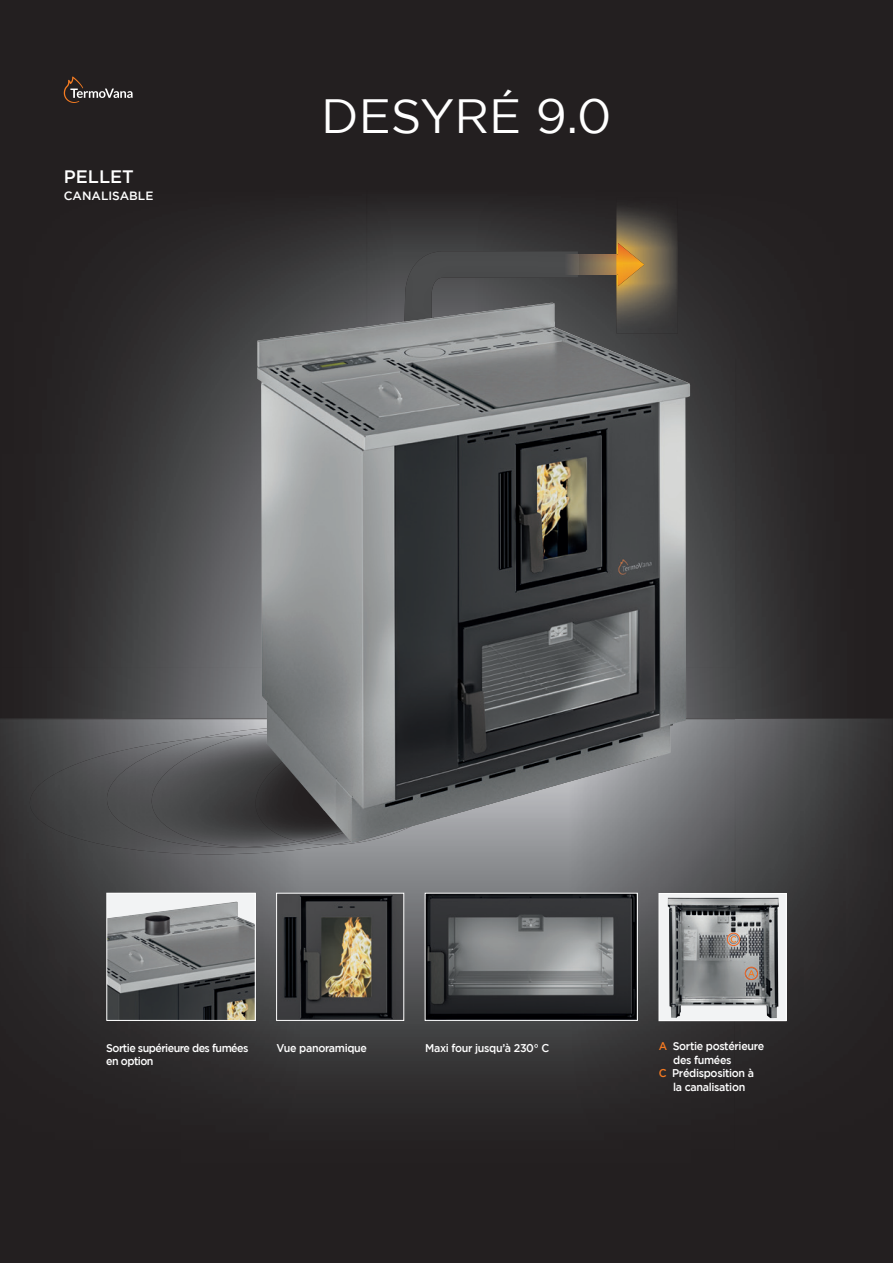
<style>
.page{position:relative;width:893px;height:1263px;background:#fff}
.page>*{position:absolute;margin:0;border:0;box-sizing:border-box;transform-origin:0 0}
.t1{font:48px "Gotham";color:#fff}
.t2{font:500 18px "Gotham";color:#fff}
.t3{font:500 12px "Gotham";color:#fff}
.t4{font:500 11.25px "Gotham";letter-spacing:-.03em;color:#fff;scale:.95 1}
.t5{font:500 11.25px/13.5px "Gotham";letter-spacing:-.05em;color:#fff;scale:.95 1}
.s1{color:#f47921}
</style>
<div class="page">
<img style="left:0;top:0;width:735px;height:667px">
<img style="left:735px;top:0;width:158px;height:718px">
<img style="left:0;top:667px;width:257px;height:51px">
<img style="left:673px;top:667px;width:63px;height:51px">
<svg style="left:736px;top:719px;width:157px;height:544px;background:#302d2e"></svg>
<img style="left:0;top:818px;width:736px;height:445px">
<img style="left:0;top:719px;width:104px;height:99px">
<img style="left:601px;top:768px;width:135px;height:50px">
<img style="left:104px;top:719px;width:153px;height:16px">
<img style="left:673px;top:719px;width:63px;height:49px">
<img style="left:0;top:718px;width:893px;height:1px">
<img style="left:550px;top:620px;width:123px;height:98px">
<img style="left:470px;top:718px;width:203px;height:55px">
<img style="left:457px;top:772px;width:144px;height:54px">
<img style="left:16px;top:738px;width:317px;height:116px">
<img style="left:298px;top:843px;width:6px;height:4px">
<img style="left:199px;top:728px;width:58px;height:7px">
<img style="left:94px;top:735px;width:46px;height:112px">
<img style="left:247px;top:730px;width:10px;height:5px">
<img style="left:140px;top:735px;width:158px;height:112px">
<img style="left:457px;top:759px;width:13px;height:27px">
<img style="left:354px;top:842px;width:58px;height:3px">
<img style="left:354px;top:841px;width:71px;height:1px">
<img style="left:304px;top:841px;width:50px;height:4px">
<img style="left:355px;top:759px;width:102px;height:82px">
<img style="left:298px;top:841px;width:48px;height:2px">
<img style="left:355px;top:830px;width:55px;height:2px">
<img style="left:247px;top:760px;width:108px;height:81px">
<img style="left:285px;top:759px;width:134px;height:71px">
<img style="left:404px;top:251px;width:174px;height:73px">
<img style="left:616px;top:198px;width:62px;height:135px">
<img style="left:539px;top:254px;width:77px;height:21px">
<img style="left:616px;top:243px;width:28px;height:43px">
<img style="left:257px;top:303px;width:293px;height:456px">
<div style="left:107px;top:893px;width:148px;height:127px;background:#f2f3f4"></div>
<img style="left:109px;top:902px;width:144px;height:116px">
<div style="left:107px;top:893px;width:148px;height:127px;border:1px solid #fff"></div>
<img style="left:278px;top:895px;width:124px;height:123px">
<div style="left:276px;top:893px;width:128px;height:127px;border:1px solid #fff"></div>
<img style="left:427px;top:895px;width:209px;height:123px">
<div style="left:659px;top:893px;width:127px;height:128px;background:#f2f3f4"></div>
<img style="left:668px;top:898px;width:111px;height:120px">
<div style="left:659px;top:893px;width:127px;height:128px;border:1px solid #fff"></div>
<svg style="left:748px;top:970px;width:7px;height:6px"></svg>
<div style="left:745px;top:967px;width:13px;height:13px;border:1px solid #f26421;border-radius:50%"></div>
<svg style="left:731px;top:936px;width:5px;height:7px"></svg>
<div style="left:727px;top:933px;width:13px;height:13px;border:1px solid #f26421;border-radius:50%"></div>
<svg style="left:64px;top:77px;width:69px;height:26px;background:#453d3b"></svg>
<h2 class="t2" style="left:64px;top:167px;width:72px">PELLET</h2>
<p class="t3" style="left:64px;top:189px;width:91px">CANALISABLE</p>
<h1 class="t1" style="left:321px;top:89px;width:292px">DESYRÉ 9.0</h1>
<p class="t5" style="left:106px;top:1040px;width:151px">Sortie supérieure des fumées en option</p>
<p class="t4" style="left:277px;top:1041px;width:97px">Vue panoramique</p>
<p class="t4" style="left:425px;top:1041px;width:132px">Maxi four jusqu’à 230° C</p>
<p class="t4" style="left:659px;top:1040px;width:112px"><span class="s1">A</span> Sortie postérieure</p>
<p class="t4" style="left:673px;top:1053px;width:63px">des fumées</p>
<p class="t4" style="left:659px;top:1067px;width:102px"><span class="s1">C</span> Prédisposition à</p>
<p class="t4" style="left:673px;top:1080px;width:77px">la canalisation</p>
</div>
